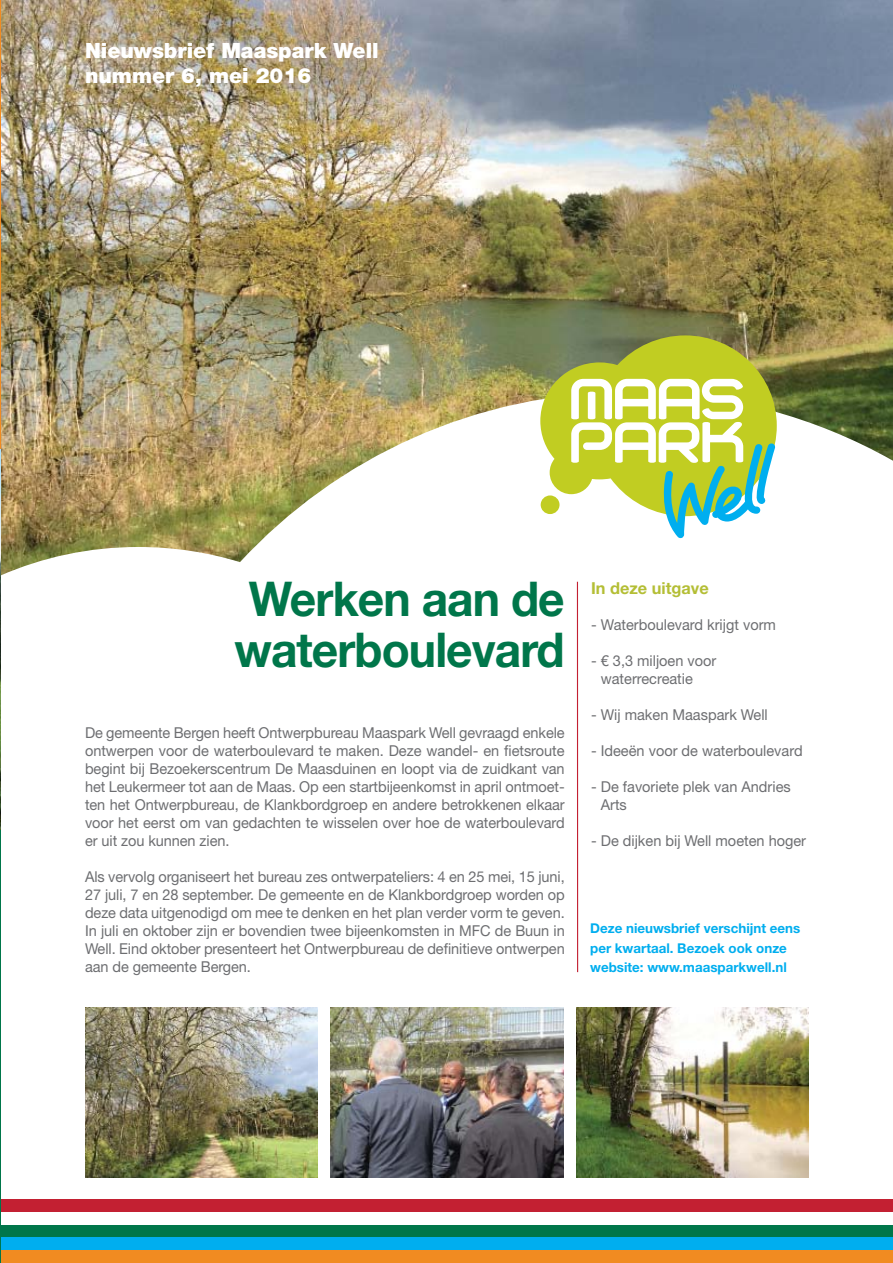
<style>
.page{position:relative;width:893px;height:1263px;background:#fff}
.page>*{position:absolute;margin:0;border:0;box-sizing:border-box;transform-origin:0 0}
.t1{font:700 48px/51px "Helvetica Neue LT Std";letter-spacing:-.02em;color:#00764a;text-align:center;scale:.96 1}
.t2{font:900 21px/25.2px "Helvetica Neue LT Std";color:#fff}
.t3{font:700 16.5px "Helvetica Neue LT Std";color:#b4be35}
.t4{font:15px/18px "Helvetica Neue LT Std";color:#6d6e71;text-align:justify}
.t5{font:700 13.5px/19.5px "Helvetica Neue LT Std";color:#00aeef}
</style>
<div class="page">
<img style="left:0;top:0;width:893px;height:576px">
<img style="left:85px;top:1008px;width:232px;height:170px">
<img style="left:331px;top:1008px;width:232px;height:170px">
<img style="left:576px;top:1008px;width:233px;height:170px">
<div style="left:0;top:1225px;width:893px;height:12px;background:#00764a"></div>
<div style="left:0;top:1237px;width:893px;height:13px;background:#00aeef"></div>
<div style="left:0;top:1250px;width:893px;height:13px;background:#f18b21"></div>
<div style="left:0;top:1199px;width:893px;height:13px;background:#c32032"></div>
<img style="left:0;top:447px;width:1px;height:383px">
<hr style="left:577px;top:582px;width:1px;height:390px;background:#c32032">
<svg style="left:540px;top:335px;width:237px;height:198px;background:#afb84c"></svg>
<svg style="left:571px;top:379px;width:204px;height:159px"></svg>
<p class="t2" style="left:85px;top:37px;width:295px">Nieuwsbrief Maaspark Well nummer 6, mei 2016</p>
<p class="t1" style="left:235px;top:572px;width:345px">Werken aan de waterboulevard</p>
<p class="t4" style="left:85px;top:723px;width:481px">De gemeente Bergen heeft Ontwerpbureau Maaspark Well gevraagd enkele ontwerpen voor de waterboulevard te maken. Deze wandel- en fietsroute begint bij Bezoekerscentrum De Maasduinen en loopt via de zuidkant van het Leukermeer tot aan de Maas. Op een startbijeenkomst in april ontmoet&shy;ten het Ontwerpbureau, de Klankbordgroep en andere betrokkenen elkaar voor het eerst om van gedachten te wisselen over hoe de waterboulevard er uit zou kunnen zien.</p>
<p class="t4" style="left:85px;top:867px;width:481px">Als vervolg organiseert het bureau zes ontwerpateliers: 4 en 25 mei, 15 juni, 27 juli, 7 en 28 september. De gemeente en de Klankbordgroep worden op deze data uitgenodigd om mee te denken en het plan verder vorm te geven.<br>In juli en oktober zijn er bovendien twee bijeenkomsten in MFC de Buun in Well. Eind oktober presenteert het Ontwerpbureau de definitieve ontwerpen aan de gemeente Bergen.</p>
<p class="t3" style="left:591px;top:578px;width:119px">In deze uitgave</p>
<p class="t4" style="left:591px;top:615px;width:186px">- Waterboulevard krijgt vorm</p>
<p class="t4" style="left:601px;top:651px;width:117px;text-indent:-10px">- € 3,3 miljoen voor waterrecreatie</p>
<p class="t4" style="left:591px;top:705px;width:178px">- Wij maken Maaspark Well</p>
<p class="t4" style="left:591px;top:741px;width:213px">- Ideeën voor de waterboulevard</p>
<p class="t4" style="left:601px;top:777px;width:191px;text-indent:-10px">- De favoriete plek van Andries<br>Arts</p>
<p class="t4" style="left:591px;top:831px;width:217px">- De dijken bij Well moeten hoger</p>
<p class="t5" style="left:590px;top:918px;width:212px">Deze nieuwsbrief verschijnt eens per kwartaal. Bezoek ook onze website: www.maasparkwell.nl</p>
</div>
